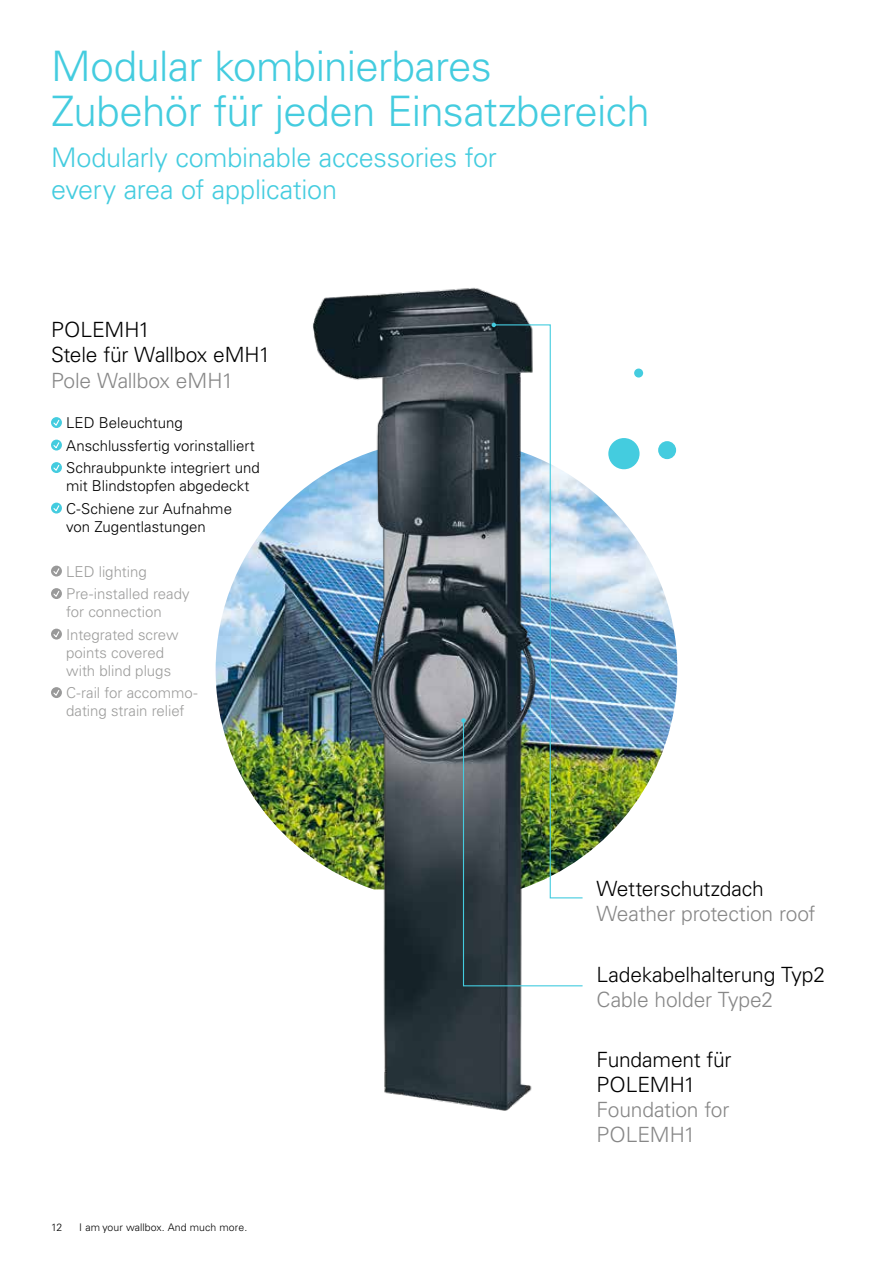
<style>
.page{position:relative;width:893px;height:1263px;background:#fff}
.page>*{position:absolute;margin:0;border:0;box-sizing:border-box;transform-origin:0 0}
.t1{font:300 42px/45px "Univers LT Pro 45";letter-spacing:-.015em;color:#44ccdf}
.t2{font:300 27px/32.4px "Univers LT Pro 45";letter-spacing:-.01em;color:#44ccdf}
.t3{font:300 21px/25.2px "Univers LT Pro 45";letter-spacing:-.01em;color:#000}
.t4{font:300 21px/25.2px "Univers LT Pro 45";letter-spacing:-.01em;color:#878787}
.t5{font:300 15px/22.5px "Univers LT Pro 45";color:#000}
.t6{font:300 15px/22.5px "Univers LT Pro 45";color:#9d9d9c}
.t7{font:300 10.5px "Univers LT Pro 45";letter-spacing:.01em;color:#000}
</style>
<div class="page">
<img style="left:216px;top:439px;width:461px;height:417px">
<div style="left:608px;top:438px;width:32px;height:31px;background:#44ccdf;border-radius:50%"></div>
<div style="left:658px;top:441px;width:18px;height:18px;background:#44ccdf;border-radius:50%"></div>
<div style="left:634px;top:369px;width:9px;height:9px;background:#44ccdf;border-radius:50%"></div>
<img style="left:302px;top:287px;width:230px;height:824px">
<svg style="left:51px;top:417px;width:11px;height:11px"></svg>
<svg style="left:52px;top:419px;width:8px;height:8px"></svg>
<div style="left:51px;top:440px;width:11px;height:10px;background:#44ccdf;border-radius:50%"></div>
<svg style="left:52px;top:441px;width:8px;height:9px"></svg>
<svg style="left:51px;top:462px;width:11px;height:11px"></svg>
<svg style="left:52px;top:464px;width:8px;height:8px"></svg>
<div style="left:51px;top:503px;width:11px;height:10px;background:#44ccdf;border-radius:50%"></div>
<svg style="left:52px;top:504px;width:8px;height:9px"></svg>
<div style="left:51px;top:566px;width:11px;height:10px;background:#999;border-radius:50%"></div>
<svg style="left:52px;top:567px;width:8px;height:9px"></svg>
<div style="left:51px;top:588px;width:11px;height:11px;background:#999;border-radius:50%"></div>
<svg style="left:52px;top:591px;width:8px;height:7px"></svg>
<div style="left:51px;top:629px;width:11px;height:10px;background:#999;border-radius:50%"></div>
<svg style="left:52px;top:630px;width:8px;height:9px"></svg>
<div style="left:51px;top:687px;width:11px;height:11px;background:#999;border-radius:50%"></div>
<svg style="left:52px;top:690px;width:8px;height:7px"></svg>
<img style="left:493px;top:324px;width:91px;height:394px">
<svg style="left:492px;top:323px;width:4px;height:4px"></svg>
<img style="left:461px;top:718px;width:123px;height:269px">
<h1 class="t1" style="left:51px;top:43px;width:600px">Modular kombinierbares<br>Zubehör für jeden Einsatzbereich</h1>
<h2 class="t2" style="left:51px;top:140px;width:447px">Modularly combinable accessories for every area of application</h2>
<h3 class="t3" style="left:51px;top:316px;width:221px">POLEMH1<br>Stele für Wallbox eMH1</h3>
<h3 class="t4" style="left:51px;top:367px;width:184px">Pole Wallbox eMH1</h3>
<p class="t5" style="left:66px;top:411px;width:195px">LED Beleuchtung<br>Anschlussfertig vorinstalliert<br>Schraubpunkte integriert und</p>
<p class="t5" style="left:66px;top:474px;width:185px">mit Blindstopfen abgedeckt<br>C-Schiene zur Aufnahme</p>
<p class="t5" style="left:66px;top:515px;width:141px">von Zugentlastungen</p>
<p class="t6" style="left:66px;top:560px;width:125px">LED lighting<br>Pre-installed ready</p>
<p class="t6" style="left:66px;top:600px;width:114px">for connection<br>Integrated screw</p>
<p class="t6" style="left:66px;top:643px;width:107px;line-height:18px">points covered with blind plugs</p>
<p class="t6" style="left:66px;top:683px;width:133px;line-height:18px">C-rail for accommo&shy;dating strain relief</p>
<p class="t7" style="left:51px;top:1220px;width:13px">12</p>
<p class="t7" style="left:79px;top:1220px;width:170px">I am your wallbox. And much more.</p>
<h3 class="t3" style="left:596px;top:875px;width:169px">Wetterschutzdach</h3>
<h3 class="t4" style="left:596px;top:901px;width:221px">Weather protection roof</h3>
<h3 class="t3" style="left:596px;top:961px;width:230px">Ladekabelhalterung Typ2</h3>
<h3 class="t4" style="left:596px;top:986px;width:178px">Cable holder Type2</h3>
<h3 class="t3" style="left:596px;top:1046px;width:137px">Fundament für<br>POLEMH1</h3>
<h3 class="t4" style="left:596px;top:1096px;width:135px">Foundation for<br>POLEMH1</h3>
</div>
